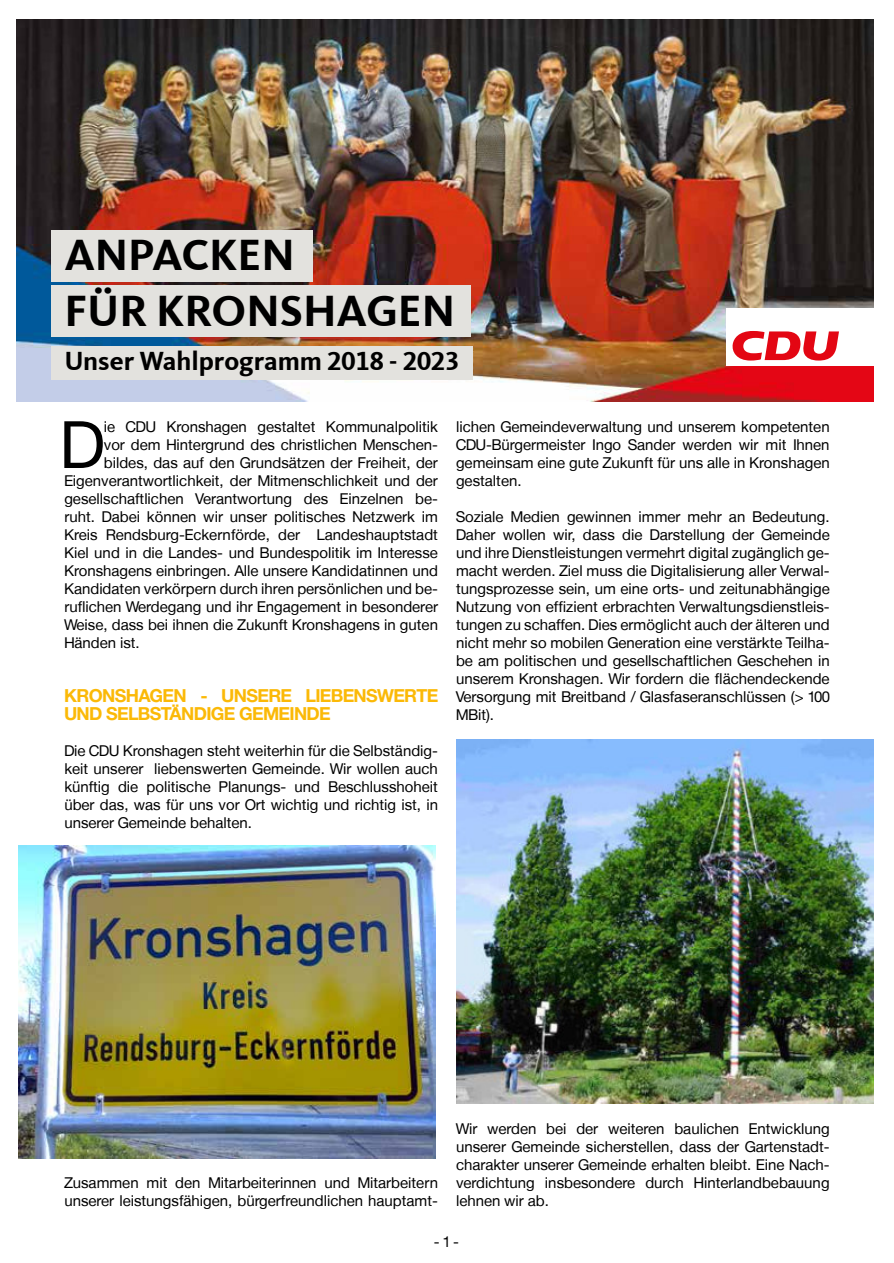
<style>
.page{position:relative;width:894px;height:1263px;background:#fff}
.page>*{position:absolute;margin:0;border:0;box-sizing:border-box;transform-origin:0 0}
.t1{font:65.4px "CDU Helvetica";color:#000}
.t2{font:700 45px/55.2px "CDU Kievit Tab";color:#000}
.t3{font:700 27px "CDU Kievit Tab";color:#000}
.t4{font:700 18px/18px "CDU Helvetica";color:#fbb907}
.t5{font:15px/18px "CDU Helvetica";color:#000;text-align:justify}
</style>
<div class="page">
<img style="left:18px;top:845px;width:418px;height:314px">
<img style="left:16px;top:19px;width:858px;height:226px">
<img style="left:16px;top:245px;width:858px;height:157px">
<div style="left:726px;top:309px;width:148px;height:57px;background:#fff"></div>
<svg style="left:726px;top:331px;width:113px;height:37px"></svg>
<div style="left:52px;top:230px;width:261px;height:52px;background:#e3e2de"></div>
<div style="left:52px;top:286px;width:419px;height:51px;background:#e3e2de"></div>
<div style="left:52px;top:347px;width:421px;height:33px;background:#e3e2de"></div>
<img style="left:456px;top:740px;width:418px;height:363px">
<h2 class="t2" style="left:64px;top:232px;width:392px">ANPACKEN<br>FÜR KRONSHAGEN</h2>
<h3 class="t3" style="left:64px;top:351px;width:397px">Unser Wahlprogramm 2018 - 2023</h3>
<h1 class="t1" style="left:61px;top:421px;width:45px">D</h1>
<p class="t5" style="left:104px;top:419px;width:336px">ie CDU Kronshagen gestaltet Kommunalpolitik</p>
<p class="t5" style="left:104px;top:437px;width:336px">vor dem Hintergrund des christlichen Menschen-</p>
<p class="t5" style="left:104px;top:455px;width:336px">bildes, das auf den Grundsätzen der Freiheit, der</p>
<p class="t5" style="left:64px;top:473px;width:375px">Eigenverantwortlichkeit, der Mitmenschlichkeit und der</p>
<p class="t5" style="left:64px;top:491px;width:375px">gesellschaftlichen Verantwortung des Einzelnen be-</p>
<p class="t5" style="left:64px;top:509px;width:375px">ruht. Dabei können wir unser politisches Netzwerk im</p>
<p class="t5" style="left:64px;top:527px;width:375px">Kreis Rendsburg-Eckernförde, der Landeshauptstadt</p>
<p class="t5" style="left:64px;top:545px;width:375px">Kiel und in die Landes- und Bundespolitik im Interesse</p>
<p class="t5" style="left:64px;top:563px;width:375px">Kronshagens einbringen. Alle unsere Kandidatinnen und</p>
<p class="t5" style="left:64px;top:581px;width:375px">Kandidaten verkörpern durch ihren persönlichen und be-</p>
<p class="t5" style="left:64px;top:599px;width:375px">ruflichen Werdegang und ihr Engagement in besonderer</p>
<p class="t5" style="left:64px;top:617px;width:375px">Weise, dass bei ihnen die Zukunft Kronshagens in guten</p>
<p class="t5" style="left:64px;top:635px;width:77px">Händen ist.</p>
<p class="t4" style="left:64px;top:688px;width:375px">KRONSHAGEN - UNSERE LIEBENSWERTE<br>UND SELBSTÄNDIGE GEMEINDE</p>
<p class="t5" style="left:64px;top:743px;width:375px">Die CDU Kronshagen steht weiterhin für die Selbständig&shy;keit unserer liebenswerten Gemeinde. Wir wollen auch künftig die politische Planungs- und Beschlusshoheit über das, was für uns vor Ort wichtig und richtig ist, in unserer Gemeinde behalten.</p>
<p class="t5" style="left:456px;top:419px;width:375px">lichen Gemeindeverwaltung und unserem kompetenten CDU-Bürgermeister Ingo Sander werden wir mit Ihnen gemeinsam eine gute Zukunft für uns alle in Kronshagen gestalten.</p>
<p class="t5" style="left:456px;top:509px;width:375px">Soziale Medien gewinnen immer mehr an Bedeutung.<br>Daher wollen wir, dass die Darstellung der Gemeinde und ihre Dienstleistungen vermehrt digital zugänglich ge&shy;macht werden. Ziel muss die Digitalisierung aller Verwal&shy;tungsprozesse sein, um eine orts- und zeitunabhängige Nutzung von effizient erbrachten Verwaltungsdienstleis&shy;tungen zu schaffen. Dies ermöglicht auch der älteren und nicht mehr so mobilen Generation eine verstärkte Teilha&shy;be am politischen und gesellschaftlichen Geschehen in unserem Kronshagen. Wir fordern die flächendeckende Versorgung mit Breitband / Glasfaseranschlüssen (&gt; 100<br>MBit).</p>
<p class="t5" style="left:64px;top:1175px;width:375px">Zusammen mit den Mitarbeiterinnen und Mitarbeitern unserer leistungsfähigen, bürgerfreundlichen hauptamt-</p>
<p class="t5" style="left:456px;top:1121px;width:375px">Wir werden bei der weiteren baulichen Entwicklung unserer Gemeinde sicherstellen, dass der Gartenstadt&shy;charakter unserer Gemeinde erhalten bleibt. Eine Nach&shy;verdichtung insbesondere durch Hinterlandbebauung lehnen wir ab.</p>
<p class="t5" style="left:434px;top:1234px;width:27px">-1-</p>
</div>
